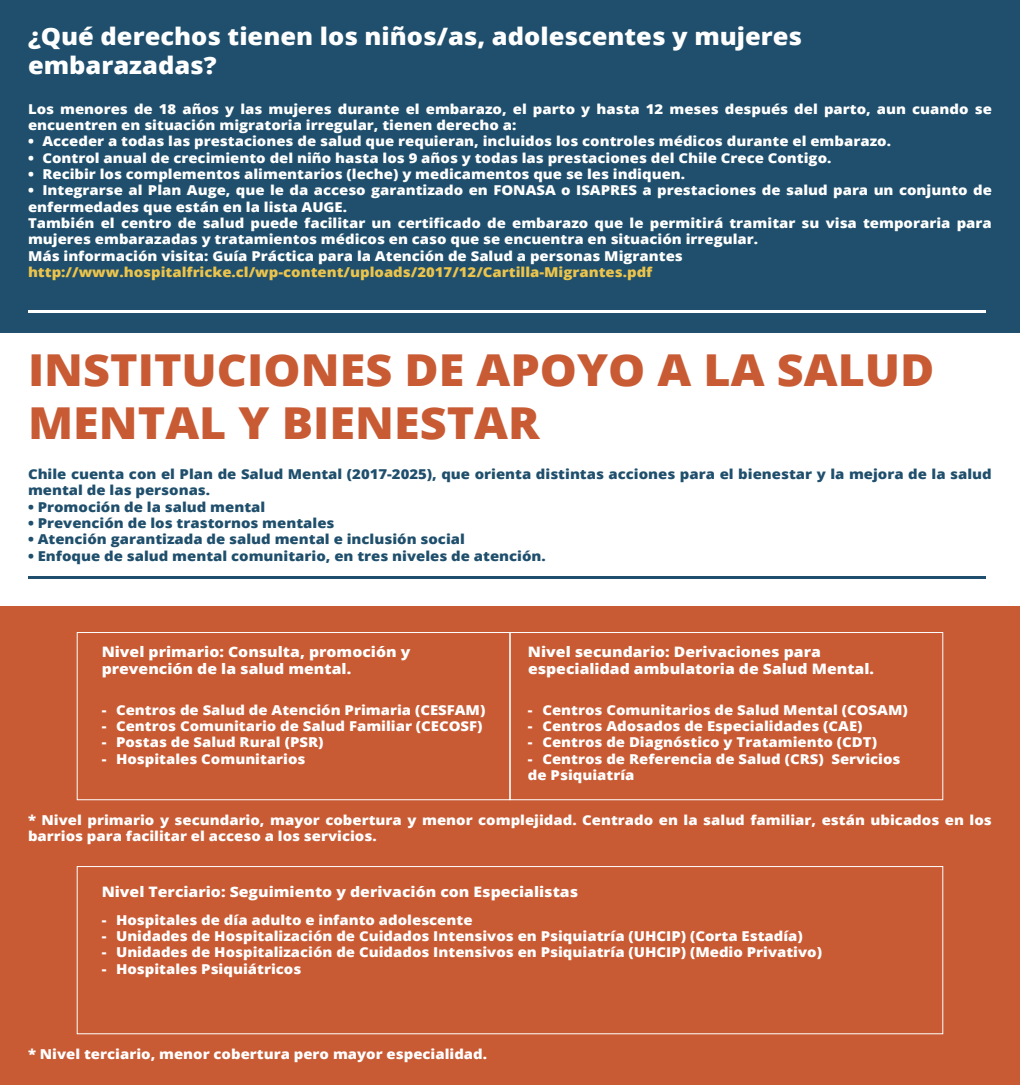
<style>
.page{position:relative;width:1020px;height:1085px;background:#fff}
.page>*{position:absolute;margin:0;border:0;box-sizing:border-box;transform-origin:0 0}
.t1{font:800 44px/52.8px "Open Sans";color:#c85b34;scale:1.06 1}
.t2{font:800 24px/28.8px "Open Sans";color:#fff;scale:1.06 1}
.t3{font:800 14.4px/17.3px "Open Sans";color:#fff;scale:1.1 1}
.t4{font:800 13.6px/16.3px "Open Sans";color:#fff;scale:1.1 1}
.t5{font:800 13.6px/16.3px "Open Sans";color:#1f4f6c;scale:1.1 1}
.t6{font:800 13.6px "Open Sans";color:#ecc44b;scale:1.1 1}
</style>
<div class="page">
<div style="left:0;top:0;width:1020px;height:332px;background:#1f4f6c"></div>
<div style="left:0;top:607px;width:1020px;height:478px;background:#c85b34"></div>
<hr style="left:28px;top:311px;width:958px;height:2px;background:#fff">
<hr style="left:28px;top:576px;width:958px;height:2px;background:#1f4f6c">
<div style="left:77px;top:632px;width:433px;height:168px;border:1px solid #fff"></div>
<div style="left:77px;top:866px;width:866px;height:168px;border:1px solid #fff"></div>
<div style="left:510px;top:632px;width:433px;height:168px;border:1px solid #fff"></div>
<h2 class="t2" style="left:28px;top:21px;width:732px">¿Qué derechos tienen los niños/as, adolescentes y mujeres embarazadas?</h2>
<p class="t4" style="left:28px;top:100px;width:878px">Los menores de 18 años y las mujeres durante el embarazo, el parto y hasta 12 meses después del parto, aun cuando se encuentren en situación migratoria irregular, tienen derecho a:</p>
<p class="t4" style="left:28px;top:132px;width:786px">• Acceder a todas las prestaciones de salud que requieran, incluidos los controles médicos durante el embarazo.</p>
<p class="t4" style="left:28px;top:149px;width:732px">• Control anual de crecimiento del niño hasta los 9 años y todas las prestaciones del Chile Crece Contigo.</p>
<p class="t4" style="left:28px;top:165px;width:599px">• Recibir los complementos alimentarios (leche) y medicamentos que se les indiquen.</p>
<p class="t4" style="left:28px;top:181px;width:878px">• Integrarse al Plan Auge, que le da acceso garantizado en FONASA o ISAPRES a prestaciones de salud para un conjunto de enfermedades que están en la lista AUGE.<br>También el centro de salud puede facilitar un certificado de embarazo que le permitirá tramitar su visa temporaria para mujeres embarazadas y tratamientos médicos en caso que se encuentra en situación irregular.<br>Más información visita: Guía Práctica para la Atención de Salud a personas Migrantes</p>
<p class="t6" style="left:28px;top:262px;width:569px">http://www.hospitalfricke.cl/wp-content/uploads/2017/12/Cartilla-Migrantes.pdf</p>
<h1 class="t1" style="left:28px;top:342px;width:857px">INSTITUCIONES DE APOYO A LA SALUD<br>MENTAL Y BIENESTAR</h1>
<p class="t5" style="left:28px;top:465px;width:878px">Chile cuenta con el Plan de Salud Mental (2017-2025), que orienta distintas acciones para el bienestar y la mejora de la salud mental de las personas.</p>
<p class="t5" style="left:28px;top:498px;width:217px">• Promoción de la salud mental</p>
<p class="t5" style="left:28px;top:514px;width:280px">• Prevención de los trastornos mentales</p>
<p class="t5" style="left:28px;top:530px;width:399px">• Atención garantizada de salud mental e inclusión social</p>
<p class="t5" style="left:28px;top:547px;width:472px">• Enfoque de salud mental comunitario, en tres niveles de atención.</p>
<p class="t3" style="left:102px;top:642px;width:282px">Nivel primario: Consulta, promoción y prevención de la salud mental.</p>
<p class="t3" style="left:528px;top:642px;width:316px">Nivel secundario: Derivaciones para especialidad ambulatoria de Salud Mental.</p>
<p class="t4" style="left:102px;top:701px;width:350px">- Centros de Salud de Atención Primaria (CESFAM)</p>
<p class="t4" style="left:102px;top:717px;width:348px">- Centros Comunitario de Salud Familiar (CECOSF)</p>
<p class="t4" style="left:102px;top:733px;width:203px">- Postas de Salud Rural (PSR)</p>
<p class="t4" style="left:102px;top:750px;width:187px">- Hospitales Comunitarios</p>
<p class="t4" style="left:528px;top:701px;width:347px">- Centros Comunitarios de Salud Mental (COSAM)</p>
<p class="t4" style="left:528px;top:717px;width:306px">- Centros Adosados de Especialidades (CAE)</p>
<p class="t4" style="left:528px;top:733px;width:319px">- Centros de Diagnóstico y Tratamiento (CDT)</p>
<p class="t4" style="left:528px;top:750px;width:340px">- Centros de Referencia de Salud (CRS) Servicios de Psiquiatría</p>
<p class="t4" style="left:28px;top:811px;width:878px">* Nivel primario y secundario, mayor cobertura y menor complejidad. Centrado en la salud familiar, están ubicados en los barrios para facilitar el acceso a los servicios.</p>
<p class="t3" style="left:102px;top:883px;width:435px">Nivel Terciario: Seguimiento y derivación con Especialistas</p>
<p class="t4" style="left:102px;top:911px;width:339px">- Hospitales de día adulto e infanto adolescente</p>
<p class="t4" style="left:102px;top:927px;width:639px">- Unidades de Hospitalización de Cuidados Intensivos en Psiquiatría (UHCIP) (Corta Estadía)</p>
<p class="t4" style="left:102px;top:943px;width:656px">- Unidades de Hospitalización de Cuidados Intensivos en Psiquiatría (UHCIP) (Medio Privativo)</p>
<p class="t4" style="left:102px;top:960px;width:183px">- Hospitales Psiquiátricos</p>
<p class="t4" style="left:28px;top:1045px;width:419px">* Nivel terciario, menor cobertura pero mayor especialidad.</p>
</div>
